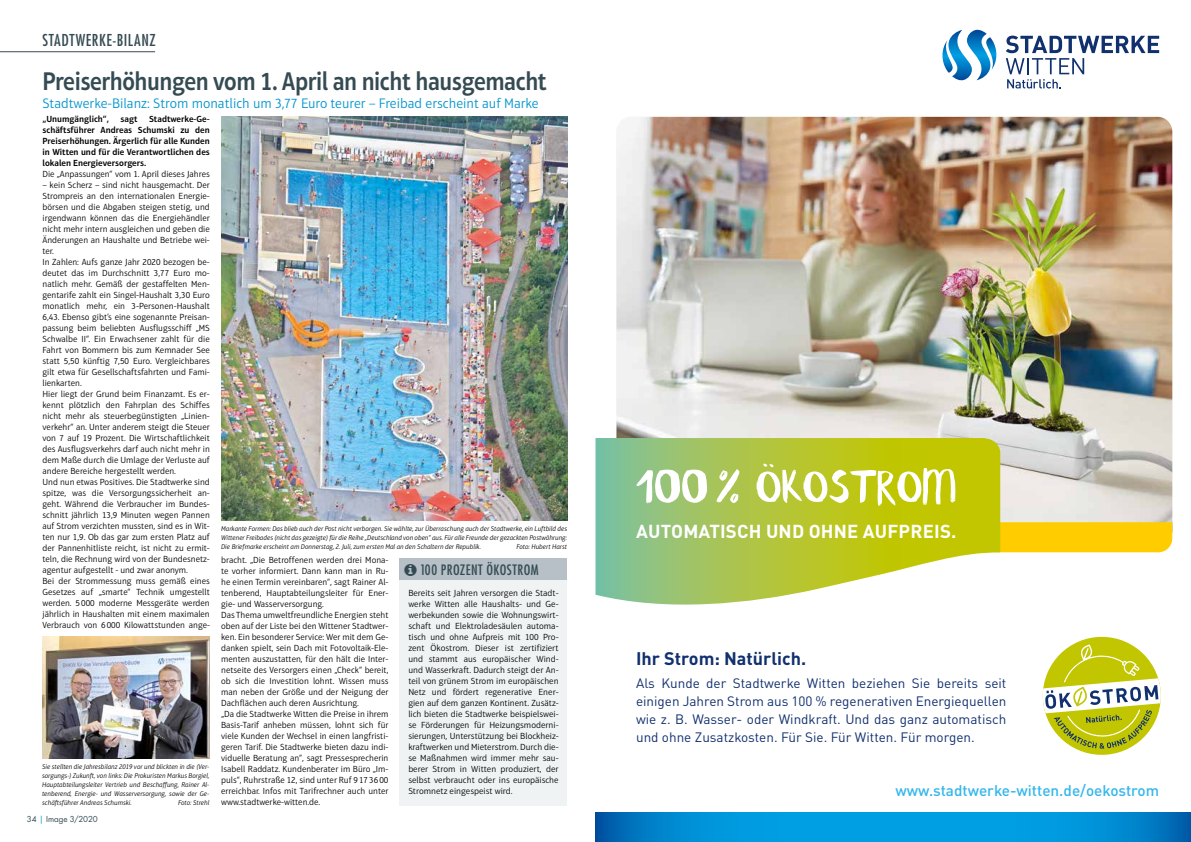
<style>
.page{position:relative;width:1191px;height:842px;background:#fff}
.page>*{position:absolute;margin:0;border:0;box-sizing:border-box;transform-origin:0 0}
.t1{font:51px "Banaue Extended";color:#fff}
.t2{font:600 26px "Aptifer Sans LT Pro";letter-spacing:-.02em;color:#354b54;scale:.9 1}
.t3{font:700 18.6px "DINOT";letter-spacing:.01em;color:#fff}
.t4{font:700 18px "DINOT";color:#11306e}
.t5{font:500 condensed 16px "Futura LT Pro";letter-spacing:.035em;color:#354b54}
.t6{font:500 15.3px "DINOT";color:#34b7eb}
.t7{font:300 14px "Aptifer Sans LT Pro";color:#0095cd}
.t8{font:500 condensed 14px "Futura LT Pro";letter-spacing:.03em;color:#354b54}
.t9{font:13.5px/18px "DINOT";color:#11306e;text-align:justify}
.t10{font:300 9px/11px "Aptifer Sans LT Pro";color:#000}
.t11{font:600 9px/11px "Aptifer Sans LT Pro";color:#000;text-align:justify}
.t12{font:8px "Futura LT Pro";color:#354b54}
.t13{font:italic 300 7px/9px "Aptifer Sans LT Pro";color:#000;text-align:justify}
.s1{color:#0095cd}
</style>
<div class="page">
<hr style="left:0;top:51px;width:155px;height:1px;background:#354b54">
<div style="left:400px;top:580px;width:167px;height:225px;background:#f0f3f4"></div>
<div style="left:400px;top:558px;width:167px;height:22px;background:#b6c0c6"></div>
<img style="left:221px;top:117px;width:346px;height:404px">
<img style="left:42px;top:636px;width:167px;height:123px">
<img style="left:616px;top:117px;width:556px;height:405px">
<div style="left:1000px;top:522px;width:172px;height:30px;background:#fc0"></div>
<svg style="left:595px;top:438px;width:405px;height:167px;background:#b5cb55"></svg>
<svg style="left:595px;top:813px;width:596px;height:29px;background:#0090d7"></svg>
<svg style="left:1005px;top:36px;width:154px;height:52px"></svg>
<svg style="left:942px;top:30px;width:55px;height:51px"></svg>
<svg style="left:1042px;top:637px;width:118px;height:118px"></svg>
<h3 class="t5" style="left:43px;top:29px;width:115px">STADTWERKE-BILANZ</h3>
<h2 class="t2" style="left:43px;top:66px;width:562px">Preiserhöhungen vom 1. April an nicht hausgemacht</h2>
<p class="t11" style="left:43px;top:114px;width:68px">„Unumgänglich“,</p>
<p class="t11" style="left:120px;top:114px;width:19px">sagt</p>
<h3 class="t7" style="left:43px;top:95px;width:498px">Stadtwerke-Bilanz: Strom monatlich um 3,77 Euro teurer – Freibad erscheint auf Marke</h3>
<p class="t11" style="left:43px;top:114px;width:169px;text-indent:107px">Stadtwerke-Ge&shy;schäftsführer Andreas Schumski zu den Preiserhöhungen. Ärgerlich für alle Kunden in Witten und für die Verantwortlichen des lokalen Energieversorgers.</p>
<p class="t10" style="left:43px;top:169px;width:169px">Die „Anpassungen“ vom 1. April dieses Jahres</p>
<p class="t10" style="left:43px;top:180px;width:169px">– kein Scherz – sind nicht hausgemacht. Der Strompreis an den internationalen Energie&shy;börsen und die Abgaben steigen stetig, und irgendwann können das die Energiehändler nicht mehr intern ausgleichen und geben die Änderungen an Haushalte und Betriebe wei&shy;ter.<br>In Zahlen: Aufs ganze Jahr 2020 bezogen be&shy;deutet das im Durchschnitt 3,77 Euro mo&shy;natlich mehr. Gemäß der gestaffelten Men&shy;gentarife zahlt ein Singel-Haushalt 3,30 Euro monatlich mehr, ein 3-Personen-Haushalt 6,43. Ebenso gibt’s eine sogenannte Preisan&shy;passung beim beliebten Ausflugsschiff „MS Schwalbe II“. Ein Erwachsener zahlt für die Fahrt von Bommern bis zum Kemnader See statt 5,50 künftig 7,50 Euro. Vergleichbares gilt etwa für Gesellschaftsfahrten und Fami&shy;lienkarten.<br>Hier liegt der Grund beim Finanzamt. Es er&shy;kennt plötzlich den Fahrplan des Schiffes nicht mehr als steuerbegünstigten „Linien&shy;verkehr“ an. Unter anderem steigt die Steuer von 7 auf 19 Prozent. Die Wirtschaftlichkeit des Ausflugsverkehrs darf auch nicht mehr in dem Maße durch die Umlage der Verluste auf andere Bereiche hergestellt werden.<br>Und nun etwas Positives. Die Stadtwerke sind spitze, was die Versorgungssicherheit an&shy;geht. Während die Verbraucher im Bundes&shy;schnitt jährlich 13,9 Minuten wegen Pannen auf Strom verzichten mussten, sind es in Wit&shy;ten nur 1,9. Ob das gar zum ersten Platz auf der Pannenhitliste reicht, ist nicht zu ermit&shy;teln, die Rechnung wird von der Bundesnetz&shy;agentur aufgestellt - und zwar anonym.<br>Bei der Strommessung muss gemäß eines Gesetzes auf „smarte“ Technik umgestellt werden. 5000 moderne Messgeräte werden jährlich in Haushalten mit einem maximalen Verbrauch von 6000 Kilowattstunden ange-</p>
<p class="t13" style="left:221px;top:524px;width:347px">Markante Formen: Das blieb auch der Post nicht verborgen. Sie wählte, zur Überraschung auch der Stadtwerke, ein Luftbild des Wittener Freibades (nicht das gezeigte) für die Reihe „Deutschland von oben“ aus. Für alle Freunde der gezackten Postwährung:<br>Die Briefmarke erscheint am Donnerstag, 2. Juli, zum ersten Mal an den Schaltern der Republik.</p>
<p class="t13" style="left:516px;top:542px;width:52px">Foto: Hubert Harst</p>
<p class="t10" style="left:221px;top:554px;width:169px">bracht. „Die Betroffenen werden drei Mona&shy;te vorher informiert. Dann kann man in Ru&shy;he einen Termin vereinbaren“, sagt Rainer Al&shy;tenberend, Hauptabteilungsleiter für Ener&shy;gie- und Wasserversorgung.<br>Das Thema umweltfreundliche Energien steht oben auf der Liste bei den Wittener Stadtwer&shy;ken. Ein besonderer Service: Wer mit dem Ge&shy;danken spielt, sein Dach mit Fotovoltaik-Ele&shy;menten auszustatten, für den hält die Inter&shy;netseite des Versorgers einen „Check“ bereit, ob sich die Investition lohnt. Wissen muss man neben der Größe und der Neigung der Dachflächen auch deren Ausrichtung.<br>„Da die Stadtwerke Witten die Preise in ihrem Basis-Tarif anheben müssen, lohnt sich für viele Kunden der Wechsel in einen langfristi&shy;geren Tarif. Die Stadtwerke bieten dazu indi&shy;viduelle Beratung an“, sagt Pressesprecherin Isabell Raddatz. Kundenberater im Büro „Im&shy;puls“, Ruhrstraße 12, sind unter Ruf 9173600 erreichbar. Infos mit Tarifrechner auch unter www.stadtwerke-witten.de.</p>
<h3 class="t8" style="left:420px;top:560px;width:120px">100 PROZENT ÖKOSTROM</h3>
<p class="t10" style="left:408px;top:587px;width:152px;text-align:justify">Bereits seit Jahren versorgen die Stadt&shy;werke Witten alle Haushalts- und Ge&shy;werbekunden sowie die Wohnungswirt&shy;schaft und Elektroladesäulen automa&shy;tisch und ohne Aufpreis mit 100 Pro&shy;zent Ökostrom. Dieser ist zertifiziert und stammt aus europäischer Wind&shy;und Wasserkraft. Dadurch steigt der An&shy;teil von grünem Strom im europäischen Netz und fördert regenerative Ener&shy;gien auf dem ganzen Kontinent. Zusätz&shy;lich bieten die Stadtwerke beispielswei&shy;se Förderungen für Heizungsmoderni&shy;sierungen, Unterstützung bei Blockheiz&shy;kraftwerken und Mieterstrom. Durch die&shy;se Maßnahmen wird immer mehr sau&shy;berer Strom in Witten produziert, der selbst verbraucht oder ins europäische Stromnetz eingespeist wird.</p>
<p class="t13" style="left:42px;top:762px;width:169px">Sie stellten die Jahresbilanz 2019 vor und blickten in die (Ver&shy;sorgungs-) Zukunft, von links: Die Prokuristen Markus Borgiel, Hauptabteilungsleiter Vertrieb und Beschaffung, Rainer Al&shy;tenberend, Energie- und Wasserversorgung, sowie der Ge&shy;schäftsführer Andreas Schumski.</p>
<p class="t13" style="left:178px;top:798px;width:33px">Foto: Strehl</p>
<p class="t12" style="left:27px;top:814px;width:72px">34 <span class="s1">|</span> Image 3/2020</p>
<h1 class="t1" style="left:636px;top:456px;width:322px">100 % ÖKOSTROM</h1>
<h3 class="t3" style="left:636px;top:519px;width:322px">AUTOMATISCH UND OHNE AUFPREIS.</h3>
<h3 class="t4" style="left:636px;top:646px;width:172px">Ihr Strom: Natürlich.</h3>
<h3 class="t9" style="left:636px;top:674px;width:372px">Als Kunde der Stadtwerke Witten beziehen Sie bereits seit einigen Jahren Strom aus 100 % regenerativen Energiequellen wie z. B. Wasser- oder Windkraft. Und das ganz automatisch und ohne Zusatzkosten. Für Sie. Für Witten. Für morgen.</h3>
<h3 class="t6" style="left:895px;top:781px;width:265px">www.stadtwerke-witten.de/oekostrom</h3>
</div>
